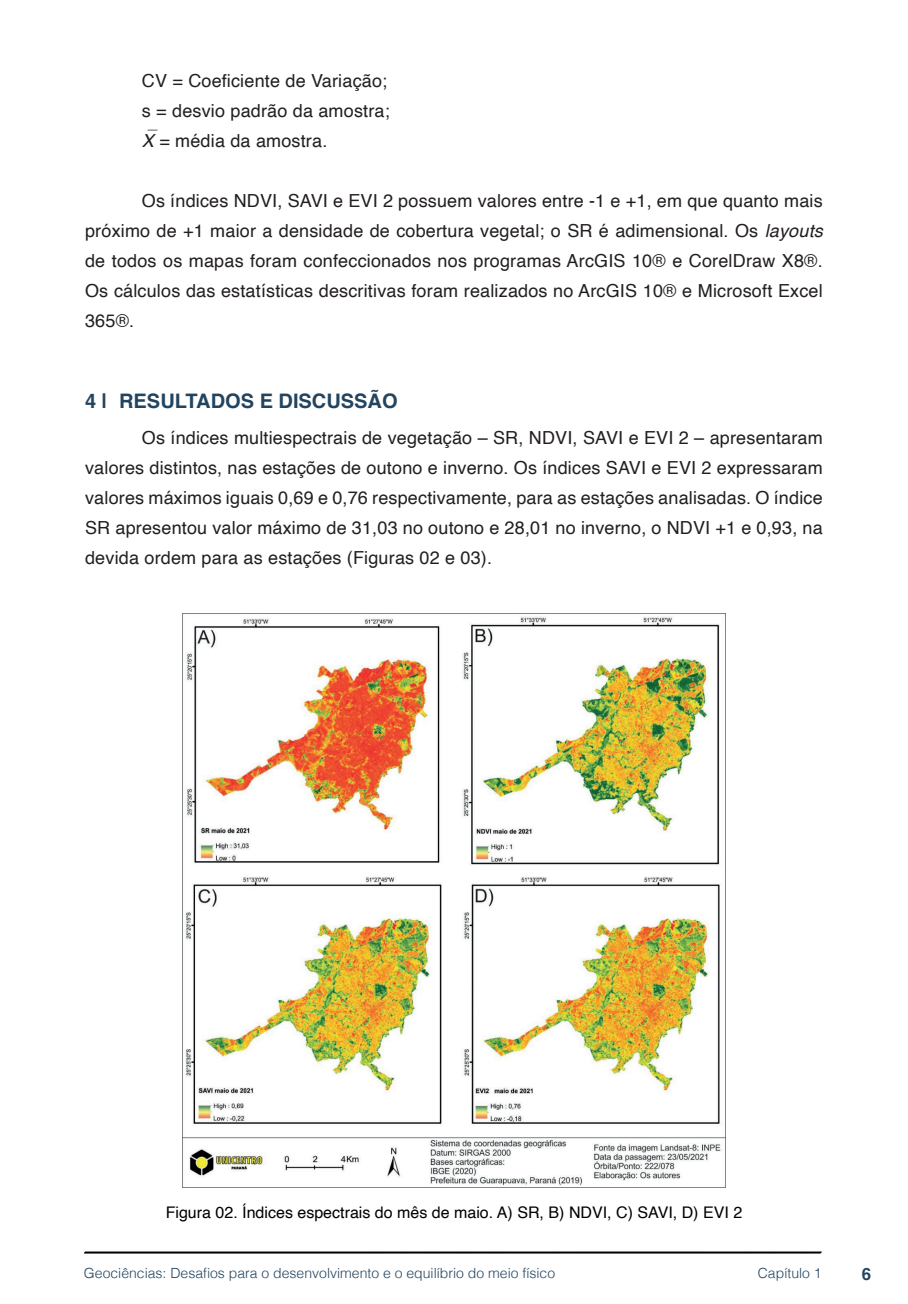
<style>
.page{position:relative;width:908px;height:1304px;background:#fff}
.page>*{position:absolute;margin:0;border:0;box-sizing:border-box;transform-origin:0 0}
.t1{font:700 20px "Helvetica";color:#23445f}
.txt{font:18px/30px "Helvetica";letter-spacing:.01em;color:#231f20;text-align:justify}
.t2{font:700 16.8px "Helvetica";color:#23445f}
.imagens_graf_tab{font:16px "Helvetica";color:#000}
.t3{font:300 14px "Helvetica";color:#23445f}
.txt-2{font:italic 10.4px "Helvetica";color:#231f20}
.s1{font-style:italic}
</style>
<div class="page">
<svg style="left:84px;top:1251px;width:737px;height:3px;background:#515151"></svg>
<img style="left:182px;top:614px;width:543px;height:574px">
<p class="txt" style="left:142px;top:66px;width:247px">CV = Coeficiente de Variação;</p>
<p class="txt" style="left:142px;top:96px;width:249px">s = desvio padrão da amostra;</p>
<p class="txt" style="left:142px;top:126px;width:187px"><span class="s1">X</span> = média da amostra.</p>
<p class="txt-2" style="left:154px;top:125px;width:11px">͞</p>
<p class="txt" style="left:85px;top:186px;width:738px;text-indent:57px">Os índices NDVI, SAVI e EVI 2 possuem valores entre -1 e +1, em que quanto mais próximo de +1 maior a densidade de cobertura vegetal; o SR é adimensional. Os <span class="s1">layouts </span>de todos os mapas foram confeccionados nos programas ArcGIS 10® e CorelDraw X8®.<br>Os cálculos das estatísticas descritivas foram realizados no ArcGIS 10® e Microsoft Excel 365®.</p>
<p class="t1" style="left:85px;top:389px;width:314px">4 | RESULTADOS E DISCUSSÃO</p>
<p class="txt" style="left:85px;top:423px;width:738px;text-indent:57px">Os índices multiespectrais de vegetação – SR, NDVI, SAVI e EVI 2 – apresentaram valores distintos, nas estações de outono e inverno. Os índices SAVI e EVI 2 expressaram valores máximos iguais 0,69 e 0,76 respectivamente, para as estações analisadas. O índice SR apresentou valor máximo de 31,03 no outono e 28,01 no inverno, o NDVI +1 e 0,93, na devida ordem para as estações (Figuras 02 e 03).</p>
<p class="imagens_graf_tab" style="left:166px;top:1200px;width:577px">Figura 02. Índices espectrais do mês de maio. A) SR, B) NDVI, C) SAVI, D) EVI 2</p>
<p class="t3" style="left:84px;top:1261px;width:472px">Geociências: Desafios para o desenvolvimento e o equilíbrio do meio físico</p>
<p class="t3" style="left:757px;top:1261px;width:65px">Capítulo 1</p>
<p class="t2" style="left:861px;top:1264px;width:11px">6</p>
</div>
